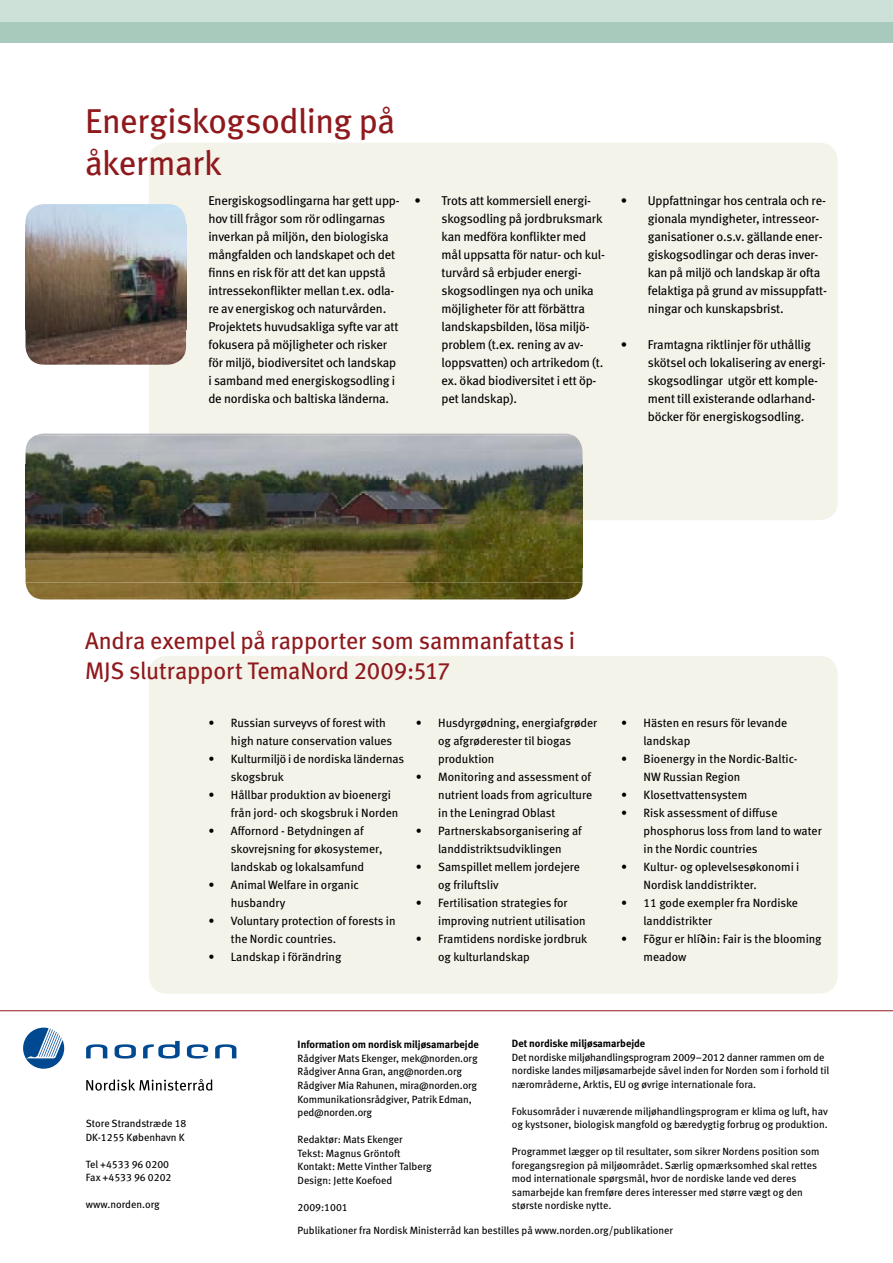
<style>
.page{position:relative;width:893px;height:1263px;background:#fff}
.page>*{position:absolute;margin:0;border:0;box-sizing:border-box;transform-origin:0 0}
.t1{font:34.5px/42px "Meta Book LF";letter-spacing:-.01em;color:#8f191c}
.t2{font:24px/30px "Meta Book LF";letter-spacing:-.01em;color:#8f191c}
.t3{font:12.75px/18px "Meta Book LF";letter-spacing:-.01em;color:#000}
.t4{font:12px/18px "Meta Book LF";color:#000}
.t5{font:10.5px/13.5px "Meta Book LF";color:#000}
.t6{font:10.5px "Meta Bold LF";color:#000}
</style>
<div class="page">
<div style="left:149px;top:143px;width:689px;height:377px;background:#f4f3ea;border-radius:18px"></div>
<div style="left:149px;top:656px;width:689px;height:338px;background:#f4f3ea;border-radius:18px"></div>
<svg style="left:23px;top:1027px;width:41px;height:42px"></svg>
<svg style="left:86px;top:1044px;width:21px;height:14px"></svg>
<svg style="left:215px;top:1044px;width:21px;height:14px"></svg>
<svg style="left:115px;top:1044px;width:21px;height:14px"></svg>
<svg style="left:187px;top:1044px;width:21px;height:14px"></svg>
<svg style="left:143px;top:1041px;width:37px;height:17px"></svg>
<svg style="left:86px;top:1079px;width:126px;height:12px"></svg>
<hr style="left:0;top:1010px;width:893px;height:1px;background:#8f191c">
<div style="left:0;top:15px;width:893px;height:28px;background:#a7cabc"></div>
<div style="left:0;top:0;width:893px;height:21px;background:#cee1d9"></div>
<img style="left:34px;top:597px;width:540px;height:2px">
<img style="left:26px;top:435px;width:557px;height:162px">
<img style="left:37px;top:434px;width:535px;height:1px">
<img style="left:26px;top:204px;width:160px;height:161px">
<h1 class="t1" style="left:85px;top:100px;width:312px">Energiskogsodling på åkermark</h1>
<p class="t3" style="left:208px;top:191px;width:193px">Energiskogsodlingarna har gett upp&shy;hov till frågor som rör odlingarnas inverkan på miljön, den biologiska mångfalden och landskapet och det finns en risk för att det kan uppstå intressekonflikter mellan t.ex. odla&shy;re av energiskog och naturvården.<br>Projektets huvudsakliga syfte var att fokusera på möjligheter och risker för miljö, biodiversitet och landskap i samband med energiskogsodling i de nordiska och baltiska länderna.</p>
<p class="t3" style="left:442px;top:191px;width:165px;text-indent:-27px">• Trots att kommersiell energi&shy;skogsodling på jordbruksmark kan medföra konflikter med mål uppsatta för natur- och kul&shy;turvård så erbjuder energi&shy;skogsodlingen nya och unika möjligheter för att förbättra landskapsbilden, lösa miljö&shy;problem (t.ex. rening av av&shy;loppsvatten) och artrikedom (t. ex. ökad biodiversitet i ett öp&shy;pet landskap).</p>
<p class="t3" style="left:648px;top:191px;width:181px;text-indent:-27px">• Uppfattningar hos centrala och re&shy;gionala myndigheter, intresseor&shy;ganisationer o.s.v. gällande ener&shy;giskogsodlingar och deras inver&shy;kan på miljö och landskap är ofta felaktiga på grund av missuppfatt&shy;ningar och kunskapsbrist.</p>
<p class="t3" style="left:648px;top:335px;width:179px;text-indent:-27px">• Framtagna riktlinjer för uthållig skötsel och lokalisering av energi&shy;skogsodlingar utgör ett komple&shy;ment till existerande odlarhand&shy;böcker för energiskogsodling.</p>
<h2 class="t2" style="left:85px;top:625px;width:492px">Andra exempel på rapporter som sammanfattas i<br>MJS slutrapport TemaNord 2009:517</h2>
<p class="t4" style="left:231px;top:713px;width:163px;text-indent:-22px">• Russian surveyvs of forest with high nature conservation values</p>
<p class="t4" style="left:231px;top:749px;width:175px;text-indent:-22px">• Kulturmiljö i de nordiska ländernas skogsbruk</p>
<p class="t4" style="left:231px;top:785px;width:169px;text-indent:-22px">• Hållbar produktion av bioenergi från jord- och skogsbruk i Norden</p>
<p class="t4" style="left:231px;top:821px;width:153px;text-indent:-22px">• Affornord - Betydningen af skovrejsning for økosystemer, landskab og lokalsamfund</p>
<p class="t4" style="left:231px;top:875px;width:130px;text-indent:-22px">• Animal Welfare in organic husbandry</p>
<p class="t4" style="left:231px;top:911px;width:166px;text-indent:-22px">• Voluntary protection of forests in the Nordic countries.</p>
<p class="t4" style="left:208px;top:947px;width:135px">• Landskap i förändring</p>
<p class="t4" style="left:438px;top:713px;width:161px;text-indent:-22px">• Husdyrgødning, energiafgrøder og afgrøderester til biogas produktion</p>
<p class="t4" style="left:438px;top:767px;width:156px;text-align:justify;text-indent:-22px">• Monitoring and assessment of nutrient loads from agriculture in the Leningrad Oblast</p>
<p class="t4" style="left:416px;top:821px;width:168px;text-align:center">• Partnerskabsorganisering af landdistriktsudviklingen</p>
<p class="t4" style="left:438px;top:857px;width:143px;text-indent:-22px">• Samspillet mellem jordejere og friluftsliv</p>
<p class="t4" style="left:438px;top:893px;width:149px;text-indent:-22px">• Fertilisation strategies for improving nutrient utilisation</p>
<p class="t4" style="left:438px;top:929px;width:151px;text-indent:-22px">• Framtidens nordiske jordbruk og kulturlandskap</p>
<p class="t4" style="left:643px;top:713px;width:145px;text-indent:-22px">• Hästen en resurs för levande landskap</p>
<p class="t4" style="left:643px;top:749px;width:156px;text-indent:-22px">• Bioenergy in the Nordic-Baltic-<br>NW Russian Region</p>
<p class="t4" style="left:621px;top:785px;width:128px">• Klosettvattensystem</p>
<p class="t4" style="left:643px;top:803px;width:180px;text-indent:-22px">• Risk assessment of diffuse phosphorus loss from land to water in the Nordic countries</p>
<p class="t4" style="left:643px;top:857px;width:157px;text-indent:-22px">• Kultur- og oplevelsesøkonomi i<br>Nordisk landdistrikter.</p>
<p class="t4" style="left:643px;top:893px;width:156px;text-indent:-22px">• 11 gode exempler fra Nordiske landdistrikter</p>
<p class="t4" style="left:643px;top:929px;width:180px;text-indent:-22px">• Fõgur er hlíðin: Fair is the blooming meadow</p>
<p class="t5" style="left:86px;top:1117px;width:102px">Store Strandstræde 18<br>DK-1255 København K</p>
<p class="t5" style="left:86px;top:1157px;width:87px">Tel +4533 96 0200<br>Fax +4533 96 0202</p>
<p class="t5" style="left:86px;top:1198px;width:75px">www.norden.org</p>
<p class="t6" style="left:298px;top:1039px;width:183px">Information om nordisk miljøsamarbejde</p>
<p class="t5" style="left:298px;top:1051px;width:181px">Rådgiver Mats Ekenger, mek@norden.org Rådgiver Anna Gran, ang@norden.org Rådgiver Mia Rahunen, mira@norden.org Kommunikationsrådgiver, Patrik Edman, ped@norden.org</p>
<p class="t5" style="left:298px;top:1132px;width:136px">Redaktør: Mats Ekenger<br>Tekst: Magnus Gröntoft<br>Kontakt: Mette Vinther Talberg<br>Design: Jette Koefoed</p>
<p class="t5" style="left:298px;top:1200px;width:52px">2009:1001</p>
<p class="t6" style="left:512px;top:1037px;width:135px">Det nordiske miljøsamarbejde</p>
<p class="t5" style="left:512px;top:1050px;width:319px">Det nordiske miljøhandlingsprogram 2009–2012 danner rammen om de nordiske landes miljøsamarbejde såvel inden for Norden som i forhold til nærområderne, Arktis, EU og øvrige internationale fora.</p>
<p class="t5" style="left:512px;top:1104px;width:317px">Fokusområder i nuværende miljøhandlingsprogram er klima og luft, hav og kystsoner, biologisk mangfold og bæredygtig forbrug og produktion.</p>
<p class="t5" style="left:512px;top:1145px;width:309px">Programmet lægger op til resultater, som sikrer Nordens position som foregangsregion på miljøområdet. Særlig opmærksomhed skal rettes mod internationale spørgsmål, hvor de nordiske lande ved deres samarbejde kan fremføre deres interesser med større vægt og den største nordiske nytte.</p>
<p class="t5" style="left:298px;top:1223px;width:377px">Publikationer fra Nordisk Ministerråd kan bestilles på www.norden.org/publikationer</p>
</div>
